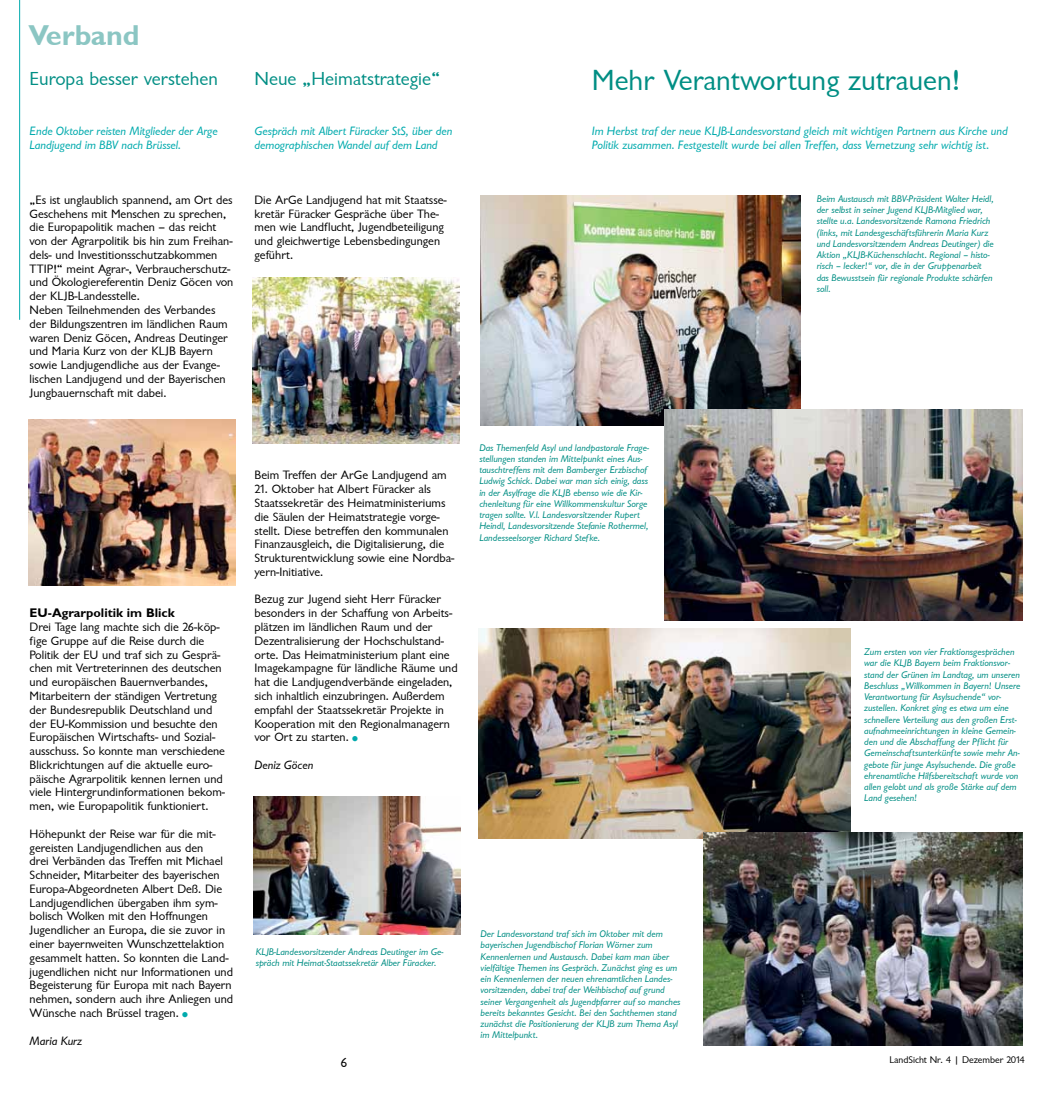
<style>
.page{position:relative;width:1051px;height:1099px;background:#fff}
.page>*{position:absolute;margin:0;border:0;box-sizing:border-box;transform-origin:0 0}
.t1{font:30px "Garrison Sans";color:#008e84}
.t2{font:28.75px "Garrison Sans BOLD";color:#8bc6c3}
.t3{font:19.38px "Garrison Sans";color:#008e84}
.t4{font:13.75px "Garrison Sans";color:#000}
.t5{font:12.5px/13.8px "Garrison Sans";color:#000}
.t6{font:12.5px/13.8px "Garrison Sans ITALIC";color:#00aaad}
.t7{font:12.5px "Garrison Sans BOLD";color:#000}
.t8{font:12.5px "Garrison Sans ITALIC";color:#000}
.t9{font:10px/11.2px "Garrison Sans ITALIC";color:#008e84}
.t10{font:10px "Garrison Sans";color:#000}
.s1{font-size:18.75px;color:#00aaad}
</style>
<div class="page">
<hr style="left:19px;top:0;width:1px;height:320px;background:#00aaad">
<img style="left:28px;top:420px;width:207px;height:165px">
<img style="left:480px;top:195px;width:320px;height:230px">
<img style="left:478px;top:628px;width:372px;height:210px">
<img style="left:664px;top:409px;width:358px;height:211px">
<img style="left:703px;top:832px;width:319px;height:213px">
<img style="left:252px;top:278px;width:207px;height:166px">
<img style="left:253px;top:796px;width:207px;height:138px">
<h2 class="t2" style="left:28px;top:19px;width:113px">Verband</h2>
<h3 class="t3" style="left:30px;top:68px;width:190px">Europa besser verstehen</h3>
<p class="t6" style="left:30px;top:124px;width:190px">Ende Oktober reisten Mitglieder der Arge<br>Landjugend im BBV nach Brüssel.</p>
<p class="t5" style="left:30px;top:193px;width:205px">„Es ist unglaublich spannend, am Ort des Geschehens mit Menschen zu sprechen, die Europapolitik machen – das reicht von der Agrarpolitik bis hin zum Freihan&shy;dels- und Investitionsschutzabkommen TTIP!“ meint Agrar-, Verbraucherschutz&shy;und Ökologiereferentin Deniz Göcen von der KLJB-Landesstelle.<br>Neben Teilnehmenden des Verbandes der Bildungszentren im ländlichen Raum waren Deniz Göcen, Andreas Deutinger und Maria Kurz von der KLJB Bayern sowie Landjugendliche aus der Evange&shy;lischen Landjugend und der Bayerischen Jungbauernschaft mit dabei.</p>
<p class="t7" style="left:30px;top:606px;width:147px">EU-Agrarpolitik im Blick</p>
<p class="t5" style="left:30px;top:620px;width:197px">Drei Tage lang machte sich die 26-köp&shy;fige Gruppe auf die Reise durch die Politik der EU und traf sich zu Gesprä&shy;chen mit Vertreterinnen des deutschen und europäischen Bauernverbandes, Mitarbeitern der ständigen Vertretung der Bundesrepublik Deutschland und der EU-Kommission und besuchte den Europäischen Wirtschafts- und Sozial&shy;ausschuss. So konnte man verschiedene Blickrichtungen auf die aktuelle euro&shy;päische Agrarpolitik kennen lernen und viele Hintergrundinformationen bekom&shy;men, wie Europapolitik funktioniert.</p>
<p class="t5" style="left:30px;top:827px;width:205px">Höhepunkt der Reise war für die mit&shy;gereisten Landjugendlichen aus den<br>drei Verbänden das Treffen mit Michael Schneider, Mitarbeiter des bayerischen Europa-Abgeordneten Albert Deß. Die Landjugendlichen übergaben ihm sym&shy;bolisch Wolken mit den Hoffnungen Jugendlicher an Europa, die sie zuvor in einer bayernweiten Wunschzettelaktion gesammelt hatten. So konnten die Land&shy;jugendlichen nicht nur Informationen und Begeisterung für Europa mit nach Bayern nehmen, sondern auch ihre Anliegen und Wünsche nach Brüssel tragen.<span class="s1">•</span></p>
<p class="t8" style="left:30px;top:1033px;width:54px">Maria Kurz</p>
<h3 class="t3" style="left:254px;top:68px;width:187px">Neue „Heimatstrategie“</h3>
<p class="t6" style="left:254px;top:124px;width:199px">Gespräch mit Albert Füracker StS, über den demographischen Wandel auf dem Land</p>
<p class="t5" style="left:254px;top:193px;width:194px">Die ArGe Landjugend hat mit Staatsse&shy;kretär Füracker Gespräche über The&shy;men wie Landflucht, Jugendbeteiligung und gleichwertige Lebensbedingungen geführt.</p>
<h1 class="t1" style="left:591px;top:64px;width:370px">Mehr Verantwortung zutrauen!</h1>
<p class="t6" style="left:591px;top:124px;width:417px">Im Herbst traf der neue KLJB-Landesvorstand gleich mit wichtigen Partnern aus Kirche und<br>Politik zusammen. Festgestellt wurde bei allen Treffen, dass Vernetzung sehr wichtig ist.</p>
<p class="t9" style="left:816px;top:193px;width:178px">Beim Austausch mit BBV-Präsident Walter Heidl, der selbst in seiner Jugend KLJB-Mitglied war, stellte u.a. Landesvorsitzende Ramona Friedrich (links, mit Landesgeschäftsführerin Maria Kurz und Landesvorsitzendem Andreas Deutinger) die Aktion „KLJB-Küchenschlacht. Regional – histo&shy;risch – lecker!“ vor, die in der Gruppenarbeit das Bewusstsein für regionale Produkte schärfen soll.</p>
<p class="t5" style="left:254px;top:468px;width:194px">Beim Treffen der ArGe Landjugend am</p>
<p class="t5" style="left:254px;top:482px;width:201px">21. Oktober hat Albert Füracker als Staatssekretär des Heimatministeriums die Säulen der Heimatstrategie vorge&shy;stellt. Diese betreffen den kommunalen Finanzausgleich, die Digitalisierung, die Strukturentwicklung sowie eine Nordba&shy;yern-Initiative.</p>
<p class="t5" style="left:254px;top:592px;width:205px">Bezug zur Jugend sieht Herr Füracker besonders in der Schaffung von Arbeits&shy;plätzen im ländlichen Raum und der Dezentralisierung der Hochschulstand&shy;orte. Das Heimatministerium plant eine Imagekampagne für ländliche Räume und hat die Landjugendverbände eingeladen, sich inhaltlich einzubringen. Außerdem empfahl der Staatssekretär Projekte in Kooperation mit den Regionalmanagern vor Ort zu starten.<span class="s1">•</span></p>
<p class="t8" style="left:254px;top:757px;width:60px">Deniz Göcen</p>
<p class="t9" style="left:479px;top:442px;width:171px">Das Themenfeld Asyl und landpastorale Frage&shy;stellungen standen im Mittelpunkt eines Aus&shy;tauschtreffens mit dem Bamberger Erzbischof Ludwig Schick. Dabei war man sich einig, dass in der Asylfrage die KLJB ebenso wie die Kir&shy;chenleitung für eine Willkommenskultur Sorge tragen sollte. V.l. Landesvorsitzender Rupert Heindl, Landesvorsitzende Stefanie Rothermel, Landesseelsorger Richard Stefke.</p>
<p class="t9" style="left:256px;top:946px;width:189px">KLJB-Landesvorsitzender Andreas Deutinger im Ge&shy;spräch mit Heimat-Staatssekretär Alber Füracker.</p>
<p class="t9" style="left:480px;top:928px;width:201px">Der Landesvorstand traf sich im Oktober mit dem bayerischen Jugendbischof Florian Wörner zum Kennenlernen und Austausch. Dabei kam man über vielfältige Themen ins Gespräch. Zunächst ging es um ein Kennenlernen der neuen ehrenamtlichen Landes&shy;vorsitzenden, dabei traf der Weihbischof auf grund seiner Vergangenheit als Jugendpfarrer auf so manches bereits bekanntes Gesicht. Bei den Sachthemen stand zunächst die Positionierung der KLJB zum Thema Asyl im Mittelpunkt.</p>
<p class="t9" style="left:864px;top:646px;width:158px">Zum ersten von vier Fraktionsgesprächen war die KLJB Bayern beim Fraktionsvor&shy;stand der Grünen im Landtag, um unseren Beschluss „Willkommen in Bayern! Unsere Verantwortung für Asylsuchende“ vor&shy;zustellen. Konkret ging es etwa um eine schnellere Verteilung aus den großen Erst&shy;aufnahmeeinrichtungen in kleine Gemein&shy;den und die Abschaffung der Pflicht für Gemeinschaftsunterkünfte sowie mehr An&shy;gebote für junge Asylsuchende. Die große ehrenamtliche Hilfsbereitschaft wurde von allen gelobt und als große Stärke auf dem Land gesehen!</p>
<p class="t4" style="left:340px;top:1055px;width:9px">6</p>
<p class="t10" style="left:889px;top:1054px;width:137px">LandSicht Nr. 4 | Dezember 2014</p>
</div>
